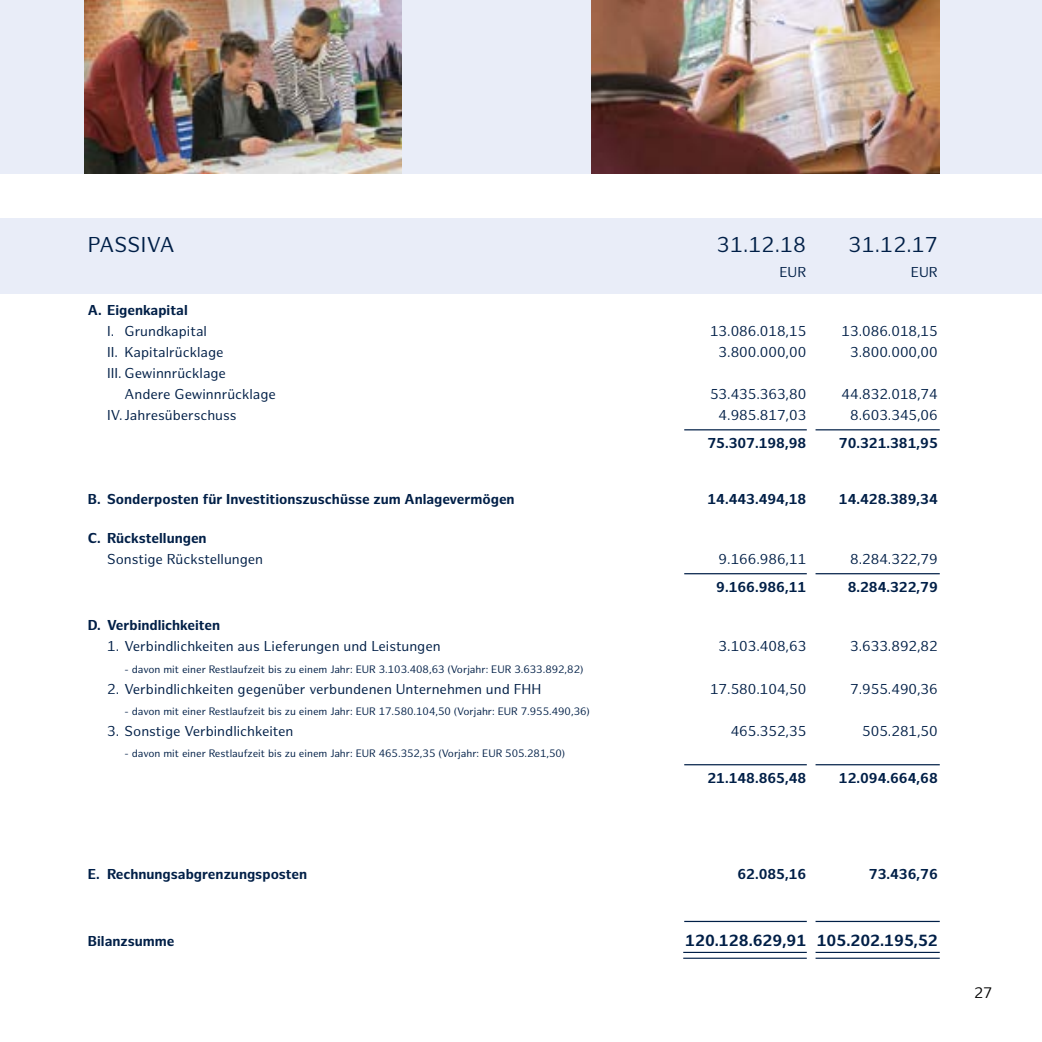
<style>
.page{position:relative;width:1042px;height:1042px;background:#fff}
.page>*{position:absolute;margin:0;border:0;box-sizing:border-box;transform-origin:0 0}
.t1{font:21px "Hamburg Sans";letter-spacing:.01em;color:#001f47}
.t2{font:700 15.75px "Hamburg Sans";color:#001f47}
.t3{font:14.88px "Hamburg Sans";color:#000}
.t4{font:14px/21px "Hamburg Sans";color:#001f47}
.t5{font:700 14px/21px "Hamburg Sans";color:#001f47}
.t6{font:10.5px "Hamburg Sans";color:#001f47}
.s1{font-weight:400}
</style>
<div class="page">
<div style="left:0;top:0;width:1042px;height:174px;background:#e9edf8"></div>
<div style="left:0;top:218px;width:1042px;height:76px;background:#e9edf8"></div>
<img style="left:591px;top:0;width:349px;height:174px">
<img style="left:84px;top:0;width:318px;height:174px">
<hr style="left:684px;top:764px;width:256px;height:1px;background:#001f47">
<hr style="left:684px;top:429px;width:256px;height:1px;background:#001f47">
<hr style="left:684px;top:573px;width:256px;height:1px;background:#001f47">
<hr style="left:684px;top:921px;width:256px;height:1px;background:#001f47">
<hr style="left:683px;top:952px;width:257px;height:1px;background:#001f47">
<hr style="left:683px;top:957px;width:257px;height:2px;background:#001f47">
<div style="left:807px;top:311px;width:8px;height:648px;background:#fff"></div>
<p class="t1" style="left:88px;top:233px;width:88px">PASSIVA</p>
<p class="t1" style="left:717px;top:233px;width:91px">31.12.18</p>
<p class="t1" style="left:848px;top:233px;width:91px">31.12.17</p>
<p class="t4" style="left:779px;top:262px;width:28px">EUR</p>
<p class="t4" style="left:911px;top:262px;width:28px">EUR</p>
<p class="t5" style="left:107px;top:300px;width:101px;text-indent:-19px">A. Eigenkapital<br><span class="s1">I. Grundkapital</span></p>
<p class="t4" style="left:710px;top:321px;width:98px">13.086.018,15</p>
<p class="t4" style="left:841px;top:321px;width:98px">13.086.018,15</p>
<p class="t4" style="left:107px;top:342px;width:118px">II. Kapitalrücklage</p>
<p class="t4" style="left:718px;top:342px;width:89px">3.800.000,00</p>
<p class="t4" style="left:850px;top:342px;width:89px">3.800.000,00</p>
<p class="t4" style="left:125px;top:363px;width:153px;text-indent:-17px">III. Gewinnrücklage<br>Andere Gewinnrücklage</p>
<p class="t4" style="left:710px;top:384px;width:98px">53.435.363,80</p>
<p class="t4" style="left:841px;top:384px;width:98px">44.832.018,74</p>
<p class="t4" style="left:107px;top:405px;width:131px">IV.Jahresüberschuss</p>
<p class="t4" style="left:718px;top:405px;width:89px">4.985.817,03</p>
<p class="t4" style="left:850px;top:405px;width:89px">8.603.345,06</p>
<p class="t5" style="left:707px;top:433px;width:100px">75.307.198,98</p>
<p class="t5" style="left:839px;top:433px;width:100px">70.321.381,95</p>
<p class="t5" style="left:88px;top:489px;width:428px">B. Sonderposten für Investitionszuschüsse zum Anlagevermögen</p>
<p class="t5" style="left:707px;top:489px;width:100px">14.443.494,18</p>
<p class="t5" style="left:839px;top:489px;width:100px">14.428.389,34</p>
<p class="t5" style="left:88px;top:528px;width:120px">C. Rückstellungen</p>
<p class="t4" style="left:107px;top:549px;width:158px">Sonstige Rückstellungen</p>
<p class="t4" style="left:718px;top:549px;width:89px">9.166.986,11</p>
<p class="t4" style="left:850px;top:549px;width:89px">8.284.322,79</p>
<p class="t5" style="left:716px;top:577px;width:92px">9.166.986,11</p>
<p class="t5" style="left:848px;top:577px;width:92px">8.284.322,79</p>
<p class="t5" style="left:88px;top:615px;width:134px">D. Verbindlichkeiten</p>
<p class="t4" style="left:107px;top:636px;width:335px">1. Verbindlichkeiten aus Lieferungen und Leistungen</p>
<p class="t4" style="left:718px;top:636px;width:89px">3.103.408,63</p>
<p class="t4" style="left:850px;top:636px;width:89px">3.633.892,82</p>
<p class="t6" style="left:125px;top:663px;width:460px">- davon mit einer Restlaufzeit bis zu einem Jahr: EUR 3.103.408,63 (Vorjahr: EUR 3.633.892,82)</p>
<p class="t4" style="left:107px;top:678px;width:436px">2. Verbindlichkeiten gegenüber verbundenen Unternehmen und FHH</p>
<p class="t4" style="left:710px;top:678px;width:98px">17.580.104,50</p>
<p class="t4" style="left:850px;top:678px;width:89px">7.955.490,36</p>
<p class="t6" style="left:125px;top:705px;width:467px">- davon mit einer Restlaufzeit bis zu einem Jahr: EUR 17.580.104,50 (Vorjahr: EUR 7.955.490,36)</p>
<p class="t4" style="left:107px;top:720px;width:188px">3. Sonstige Verbindlichkeiten</p>
<p class="t4" style="left:731px;top:720px;width:77px">465.352,35</p>
<p class="t4" style="left:862px;top:720px;width:77px">505.281,50</p>
<p class="t6" style="left:125px;top:747px;width:442px">- davon mit einer Restlaufzeit bis zu einem Jahr: EUR 465.352,35 (Vorjahr: EUR 505.281,50)</p>
<p class="t5" style="left:707px;top:768px;width:100px">21.148.865,48</p>
<p class="t5" style="left:839px;top:768px;width:100px">12.094.664,68</p>
<p class="t5" style="left:88px;top:864px;width:221px">E. Rechnungsabgrenzungsposten</p>
<p class="t5" style="left:737px;top:864px;width:70px">62.085,16</p>
<p class="t5" style="left:869px;top:864px;width:70px">73.436,76</p>
<p class="t5" style="left:88px;top:930px;width:88px">Bilanzsumme</p>
<p class="t2" style="left:685px;top:931px;width:254px">120.128.629,91 105.202.195,52</p>
<p class="t3" style="left:974px;top:984px;width:20px">27</p>
</div>
